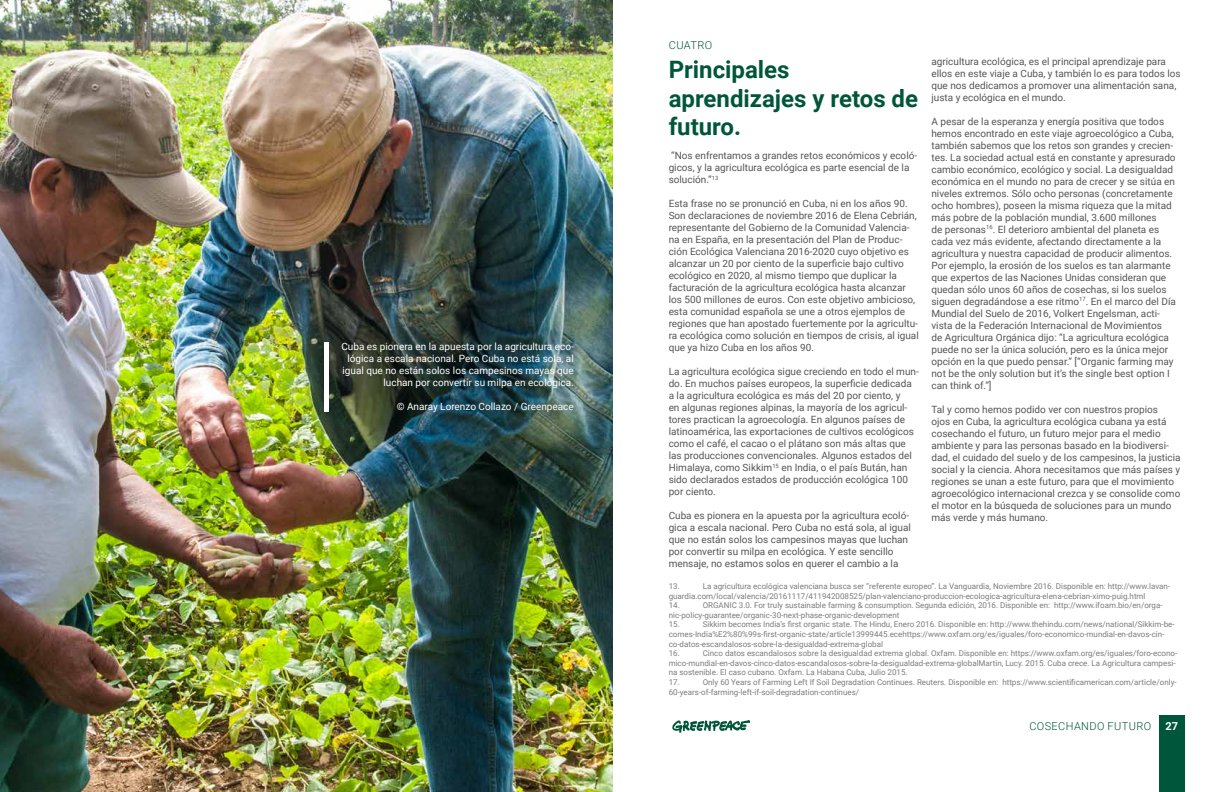
<style>
.page{position:relative;width:1224px;height:792px;background:#fff}
.page>*{position:absolute;margin:0;border:0;box-sizing:border-box;transform-origin:0 0}
.t1{font:700 24px/28.8px "Roboto";color:#00563a}
.t2{font:300 11px "Roboto";letter-spacing:.035em;color:#00563a}
.t3{font:700 11px "Roboto";color:#fff}
.t4{font:10px/12px "Roboto";color:#575656}
.t5{font:10px/12px "Roboto";color:#fff;text-align:right}
.t6{font:8px/9.6px "Roboto";color:#7d7c7e}
</style>
<div class="page">
<svg style="left:672px;top:720px;width:78px;height:13px"></svg>
<div style="left:1159px;top:715px;width:26px;height:77px;background:#00563a"></div>
<img style="left:0;top:0;width:612px;height:792px">
<div style="left:324px;top:343px;width:5px;height:69px;background:#fff"></div>
<p class="t5" style="left:341px;top:340px;width:234px">Cuba es pionera en la apuesta por la agricultura eco&shy;lógica a escala nacional. Pero Cuba no está sola, al igual que no están solos los campesinos mayas que luchan por convertir su milpa en ecológica.</p>
<p class="t5" style="left:397px;top:400px;width:179px">© Anaray Lorenzo Collazo / Greenpeace</p>
<p class="t2" style="left:669px;top:37px;width:45px">CUATRO</p>
<h1 class="t1" style="left:669px;top:54px;width:251px">Principales aprendizajes y retos de futuro.</h1>
<p class="t4" style="left:669px;top:150px;width:250px">“Nos enfrentamos a grandes retos económicos y ecoló&shy;gicos, y la agricultura ecológica es parte esencial de la solución.”<sup>13</sup></p>
<p class="t4" style="left:669px;top:198px;width:252px">Esta frase no se pronunció en Cuba, ni en los años 90.<br>Son declaraciones de noviembre 2016 de Elena Cebrián, representante del Gobierno de la Comunidad Valencia&shy;na en España, en la presentación del Plan de Produc&shy;ción Ecológica Valenciana 2016-2020 cuyo objetivo es alcanzar un 20 por ciento de la superficie bajo cultivo ecológico en 2020, al mismo tiempo que duplicar la facturación de la agricultura ecológica hasta alcanzar los 500 millones de euros. Con este objetivo ambicioso, esta comunidad española se une a otros ejemplos de regiones que han apostado fuertemente por la agricultu&shy;ra ecológica como solución en tiempos de crisis, al igual que ya hizo Cuba en los años 90.</p>
<p class="t4" style="left:669px;top:366px;width:252px">La agricultura ecológica sigue creciendo en todo el mun&shy;do. En muchos países europeos, la superficie dedicada a la agricultura ecológica es más del 20 por ciento, y<br>en algunas regiones alpinas, la mayoría de los agricul&shy;tores practican la agroecología. En algunos países de latinoamérica, las exportaciones de cultivos ecológicos como el café, el cacao o el plátano son más altas que las producciones convencionales. Algunos estados del Himalaya, como Sikkim<sup>15</sup> en India, o el país Bután, han sido declarados estados de producción ecológica 100 por ciento.</p>
<p class="t4" style="left:669px;top:510px;width:244px">Cuba es pionera en la apuesta por la agricultura ecoló&shy;gica a escala nacional. Pero Cuba no está sola, al igual que no están solos los campesinos mayas que luchan por convertir su milpa en ecológica. Y este sencillo mensaje, no estamos solos en querer el cambio a la</p>
<p class="t4" style="left:931px;top:55px;width:251px">agricultura ecológica, es el principal aprendizaje para ellos en este viaje a Cuba, y también lo es para todos los que nos dedicamos a promover una alimentación sana, justa y ecológica en el mundo.</p>
<p class="t4" style="left:931px;top:115px;width:246px">A pesar de la esperanza y energía positiva que todos hemos encontrado en este viaje agroecológico a Cuba, también sabemos que los retos son grandes y crecien&shy;tes. La sociedad actual está en constante y apresurado cambio económico, ecológico y social. La desigualdad económica en el mundo no para de crecer y se sitúa en niveles extremos. Sólo ocho personas (concretamente ocho hombres), poseen la misma riqueza que la mitad más pobre de la población mundial, 3.600 millones<br>de personas<sup>16</sup>. El deterioro ambiental del planeta es cada vez más evidente, afectando directamente a la agricultura y nuestra capacidad de producir alimentos.<br>Por ejemplo, la erosión de los suelos es tan alarmante que expertos de las Naciones Unidas consideran que quedan sólo unos 60 años de cosechas, si los suelos siguen degradándose a ese ritmo<sup>17</sup>. En el marco del Día Mundial del Suelo de 2016, Volkert Engelsman, acti&shy;vista de la Federación Internacional de Movimientos<br>de Agricultura Orgánica dijo: “La agricultura ecológica puede no ser la única solución, pero es la única mejor opción en la que puedo pensar.” [“Organic farming may not be the only solution but it’s the single best option I can think of.”]</p>
<p class="t4" style="left:931px;top:403px;width:251px">Tal y como hemos podido ver con nuestros propios<br>ojos en Cuba, la agricultura ecológica cubana ya está cosechando el futuro, un futuro mejor para el medio ambiente y para las personas basado en la biodiversi&shy;dad, el cuidado del suelo y de los campesinos, la justicia social y la ciencia. Ahora necesitamos que más países y regiones se unan a este futuro, para que el movimiento agroecológico internacional crezca y se consolide como el motor en la búsqueda de soluciones para un mundo más verde y más humano.</p>
<p class="t6" style="left:669px;top:581px;width:503px;text-indent:34px">La agricultura ecológica valenciana busca ser “referente europeo”. La Vanguardia, Noviembre 2016. Disponible en: http://www.lavan&shy;guardia.com/local/valencia/20161117/411942008525/plan-valenciano-produccion-ecologica-agricultura-elena-cebrian-ximo-puig.html<br>14.</p>
<p class="t6" style="left:669px;top:581px;width:13px">13.</p>
<p class="t6" style="left:669px;top:600px;width:495px;text-indent:34px">ORGANIC 3.0. For truly sustainable farming &amp; consumption. Segunda edición, 2016. Disponible en: http://www.ifoam.bio/en/orga&shy;nic-policy-guarantee/organic-30-next-phase-organic-development<br>15.</p>
<p class="t6" style="left:669px;top:619px;width:507px;text-indent:34px">Sikkim becomes India’s first organic state. The Hindu, Enero 2016. Disponible en: http://www.thehindu.com/news/national/Sikkim-be&shy;comes-India%E2%80%99s-first-organic-state/article13999445.ecehttps://www.oxfam.org/es/iguales/foro-economico-mundial-en-davos-cin&shy;co-datos-escandalosos-sobre-la-desigualdad-extrema-global<br>16.</p>
<p class="t6" style="left:669px;top:648px;width:510px;text-indent:34px">Cinco datos escandalosos sobre la desigualdad extrema global. Oxfam. Disponible en: https://www.oxfam.org/es/iguales/foro-econo&shy;mico-mundial-en-davos-cinco-datos-escandalosos-sobre-la-desigualdad-extrema-globalMartin, Lucy. 2015. Cuba crece. La Agricultura campesi&shy;na sostenible. El caso cubano. Oxfam. La Habana Cuba, Julio 2015.<br>17.</p>
<p class="t6" style="left:669px;top:677px;width:509px;text-indent:34px">Only 60 Years of Farming Left If Soil Degradation Continues. Reuters. Disponible en: https://www.scientificamerican.com/article/only-<br>60-years-of-farming-left-if-soil-degradation-continues/</p>
<p class="t2" style="left:1029px;top:718px;width:123px">COSECHANDO FUTURO</p>
<p class="t3" style="left:1166px;top:718px;width:14px">27</p>
</div>
